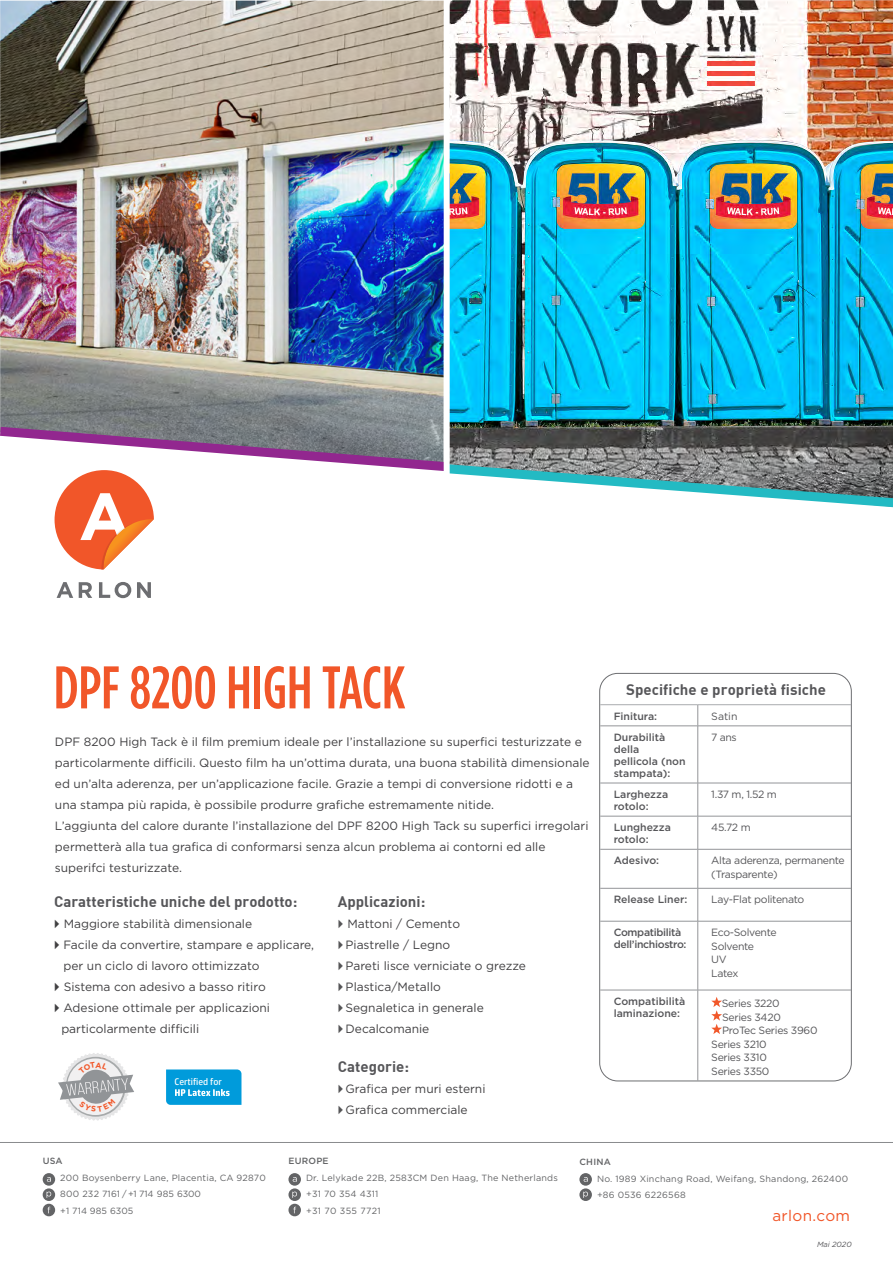
<style>
.page{position:relative;width:893px;height:1263px;background:#fff}
.page>*{position:absolute;margin:0;border:0;box-sizing:border-box;transform-origin:0 0}
.t1{font:500 60px "Gotham Condensed";color:#f15629}
.t2{font:15.3px "Gotham";letter-spacing:.025em;color:#f15629}
.t3{font:15px "DIN Bold";color:#565659}
.t4{font:12px/21px "Gotham";color:#414042}
.t5{font:10.5px/13.5px "Gotham";letter-spacing:-.03em;color:#565659}
.t6{font:500 10.5px/12px "Gotham";color:#565659}
.t7{font:500 10.5px/12px "Gotham";letter-spacing:-.03em;color:#565659}
.t8{font:9.6px "HP Simplified";color:#fff}
.t9{font:9px/16.5px "Gotham";letter-spacing:.025em;color:#636466}
.t10{font:500 9px "Gotham";letter-spacing:.025em;color:#636466}
.t11{font:italic 7.5px "Gotham";color:#565659}
.s1{font-family:"Arial"}
.s2{font-family:"Arial";color:#545456}
</style>
<div class="page">
<hr style="left:0;top:1142px;width:893px;height:1px;background:#8a8c8e">
<div style="left:43px;top:1173px;width:12px;height:13px;background:#636466;border-radius:50%"></div>
<svg style="left:47px;top:1177px;width:4px;height:5px"></svg>
<svg style="left:43px;top:1204px;width:12px;height:12px"></svg>
<svg style="left:43px;top:1188px;width:12px;height:13px"></svg>
<svg style="left:47px;top:1191px;width:4px;height:7px"></svg>
<div style="left:288px;top:1173px;width:13px;height:13px;background:#636466;border-radius:50%"></div>
<svg style="left:293px;top:1177px;width:4px;height:5px"></svg>
<svg style="left:288px;top:1204px;width:13px;height:12px"></svg>
<svg style="left:288px;top:1188px;width:13px;height:13px"></svg>
<svg style="left:292px;top:1191px;width:5px;height:7px"></svg>
<svg style="left:579px;top:1173px;width:13px;height:13px"></svg>
<svg style="left:584px;top:1177px;width:4px;height:5px"></svg>
<svg style="left:579px;top:1188px;width:13px;height:13px"></svg>
<svg style="left:583px;top:1191px;width:5px;height:7px"></svg>
<div style="left:599px;top:673px;width:252px;height:408px;border:1px solid #6d6e71;border-radius:18px"></div>
<svg style="left:697px;top:705px;width:1px;height:21px"></svg>
<hr style="left:600px;top:726px;width:98px;height:1px;background:#939598">
<hr style="left:698px;top:726px;width:153px;height:1px;background:#939598">
<hr style="left:697px;top:726px;width:1px;height:57px;background:#939598">
<hr style="left:600px;top:783px;width:98px;height:1px;background:#939598">
<hr style="left:698px;top:783px;width:153px;height:1px;background:#939598">
<hr style="left:697px;top:783px;width:1px;height:33px;background:#939598">
<hr style="left:600px;top:816px;width:98px;height:1px;background:#939598">
<hr style="left:698px;top:816px;width:153px;height:1px;background:#939598">
<hr style="left:697px;top:816px;width:1px;height:33px;background:#939598">
<hr style="left:600px;top:849px;width:98px;height:1px;background:#939598">
<hr style="left:698px;top:849px;width:153px;height:1px;background:#939598">
<hr style="left:697px;top:849px;width:1px;height:39px;background:#939598">
<hr style="left:600px;top:888px;width:98px;height:1px;background:#939598">
<hr style="left:698px;top:888px;width:153px;height:1px;background:#939598">
<hr style="left:697px;top:888px;width:1px;height:33px;background:#939598">
<hr style="left:600px;top:921px;width:98px;height:1px;background:#939598">
<hr style="left:698px;top:921px;width:153px;height:1px;background:#939598">
<hr style="left:697px;top:921px;width:1px;height:69px;background:#939598">
<hr style="left:697px;top:990px;width:1px;height:90px;background:#939598">
<hr style="left:600px;top:990px;width:98px;height:1px;background:#939598">
<hr style="left:698px;top:990px;width:153px;height:1px;background:#939598">
<hr style="left:600px;top:704px;width:98px;height:1px;background:#a9abae">
<hr style="left:698px;top:704px;width:153px;height:1px;background:#a9abae">
<svg style="left:711px;top:997px;width:11px;height:37px"></svg>
<svg style="left:166px;top:1069px;width:75px;height:36px;background:#16a3de"></svg>
<svg style="left:57px;top:582px;width:16px;height:16px"></svg>
<svg style="left:79px;top:582px;width:13px;height:16px"></svg>
<svg style="left:99px;top:582px;width:32px;height:16px"></svg>
<svg style="left:137px;top:582px;width:14px;height:16px"></svg>
<img style="left:0;top:1px;width:444px;height:421px">
<img style="left:450px;top:0;width:443px;height:422px">
<svg style="left:0;top:422px;width:893px;height:148px"></svg>
<div style="left:444px;top:0;width:6px;height:476px;background:#fff"></div>
<svg style="left:58px;top:1053px;width:76px;height:67px"></svg>
<h1 class="t1" style="left:54px;top:652px;width:353px">DPF 8200 HIGH TACK</h1>
<p class="t4" style="left:55px;top:731px;width:536px">DPF 8200 High Tack è il film premium ideale per l’installazione su superfici testurizzate e particolarmente difficili. Questo film ha un’ottima durata, una buona stabilità dimensionale ed un’alta aderenza, per un’applicazione facile. Grazie a tempi di conversione ridotti e a una stampa più rapida, è possibile produrre grafiche estremamente nitide.<br>L’aggiunta del calore durante l’installazione del DPF 8200 High Tack su superfici irregolari permetterà alla tua grafica di conformarsi senza alcun problema ai contorni ed alle superifci testurizzate.</p>
<p class="t3" style="left:54px;top:892px;width:245px">Caratteristiche uniche del prodotto:</p>
<p class="t4" style="left:54px;top:913px;width:200px"><span class="s1">►</span> Maggiore stabilità dimensionale</p>
<p class="t4" style="left:54px;top:934px;width:262px"><span class="s1">►</span> Facile da convertire, stampare e applicare,</p>
<p class="t4" style="left:63px;top:955px;width:198px">per un ciclo di lavoro ottimizzato</p>
<p class="t4" style="left:54px;top:976px;width:213px"><span class="s1">►</span> Sistema con adesivo a basso ritiro</p>
<p class="t4" style="left:54px;top:997px;width:217px"><span class="s1">►</span> Adesione ottimale per applicazioni</p>
<p class="t4" style="left:61px;top:1018px;width:139px">particolarmente difficili</p>
<p class="t3" style="left:338px;top:892px;width:89px">Applicazioni:</p>
<p class="t4" style="left:338px;top:913px;width:190px"><span class="s2">►</span> Mattoni / Cemento<br><span class="s2">►</span> Piastrelle / Legno<br><span class="s2">►</span> Pareti lisce verniciate o grezze <span class="s2">►</span> Plastica/Metallo<br><span class="s2">►</span> Segnaletica in generale<br><span class="s2">►</span> Decalcomanie</p>
<p class="t3" style="left:338px;top:1057px;width:73px">Categorie:</p>
<p class="t4" style="left:338px;top:1078px;width:149px"><span class="s2">►</span> Grafica per muri esterni <span class="s2">►</span> Grafica commerciale</p>
<p class="t8" style="left:175px;top:1077px;width:49px">Certified for</p>
<p class="t3" style="left:626px;top:679px;width:201px">Specifiche e proprietà fisiche</p>
<p class="t6" style="left:614px;top:710px;width:45px">Finitura:</p>
<p class="t5" style="left:711px;top:709px;width:28px">Satin</p>
<p class="t6" style="left:614px;top:731px;width:73px">Durabilità della pellicola (non stampata):</p>
<p class="t5" style="left:711px;top:730px;width:27px">7 ans</p>
<p class="t6" style="left:614px;top:788px;width:56px">Larghezza rotolo:</p>
<p class="t5" style="left:711px;top:787px;width:67px">1.37 m, 1.52 m</p>
<p class="t6" style="left:614px;top:821px;width:59px">Lunghezza rotolo:</p>
<p class="t5" style="left:711px;top:821px;width:41px">45.72 m</p>
<p class="t6" style="left:614px;top:854px;width:47px">Adesivo:</p>
<p class="t5" style="left:711px;top:854px;width:135px">Alta aderenza, permanente (Trasparente)</p>
<p class="t6" style="left:614px;top:893px;width:75px">Release Liner:</p>
<p class="t5" style="left:711px;top:893px;width:95px">Lay-Flat politenato</p>
<p class="t7" style="left:614px;top:926px;width:74px">Compatibilità dell’inchiostro:</p>
<p class="t5" style="left:711px;top:926px;width:67px">Eco-Solvente<br>Solvente<br>UV<br>Latex</p>
<p class="t6" style="left:614px;top:995px;width:73px">Compatibilità laminazione:</p>
<p class="t5" style="left:722px;top:996px;width:59px">Series 3220</p>
<p class="t5" style="left:722px;top:1010px;width:60px">Series 3420</p>
<p class="t5" style="left:722px;top:1023px;width:97px">ProTec Series 3960</p>
<p class="t5" style="left:711px;top:1037px;width:57px">Series 3210</p>
<p class="t5" style="left:711px;top:1050px;width:57px">Series 3310</p>
<p class="t5" style="left:711px;top:1064px;width:60px">Series 3350</p>
<p class="t10" style="left:43px;top:1156px;width:22px">USA</p>
<p class="t9" style="left:60px;top:1169px;width:207px">200 Boysenberry Lane, Placentia, CA 92870<br>800 232 7161 / +1 714 985 6300<br>+1 714 985 6305</p>
<p class="t10" style="left:288px;top:1156px;width:42px">EUROPE</p>
<p class="t9" style="left:306px;top:1169px;width:253px">Dr. Lelykade 22B, 2583CM Den Haag, The Netherlands +31 70 354 4311<br>+31 70 355 7721</p>
<p class="t10" style="left:579px;top:1157px;width:33px">CHINA</p>
<p class="t9" style="left:597px;top:1170px;width:253px">No. 1989 Xinchang Road, Weifang, Shandong, 262400 +86 0536 6226568</p>
<p class="t2" style="left:772px;top:1207px;width:79px">arlon.com</p>
<p class="t11" style="left:817px;top:1240px;width:36px">Mai 2020</p>
</div>
